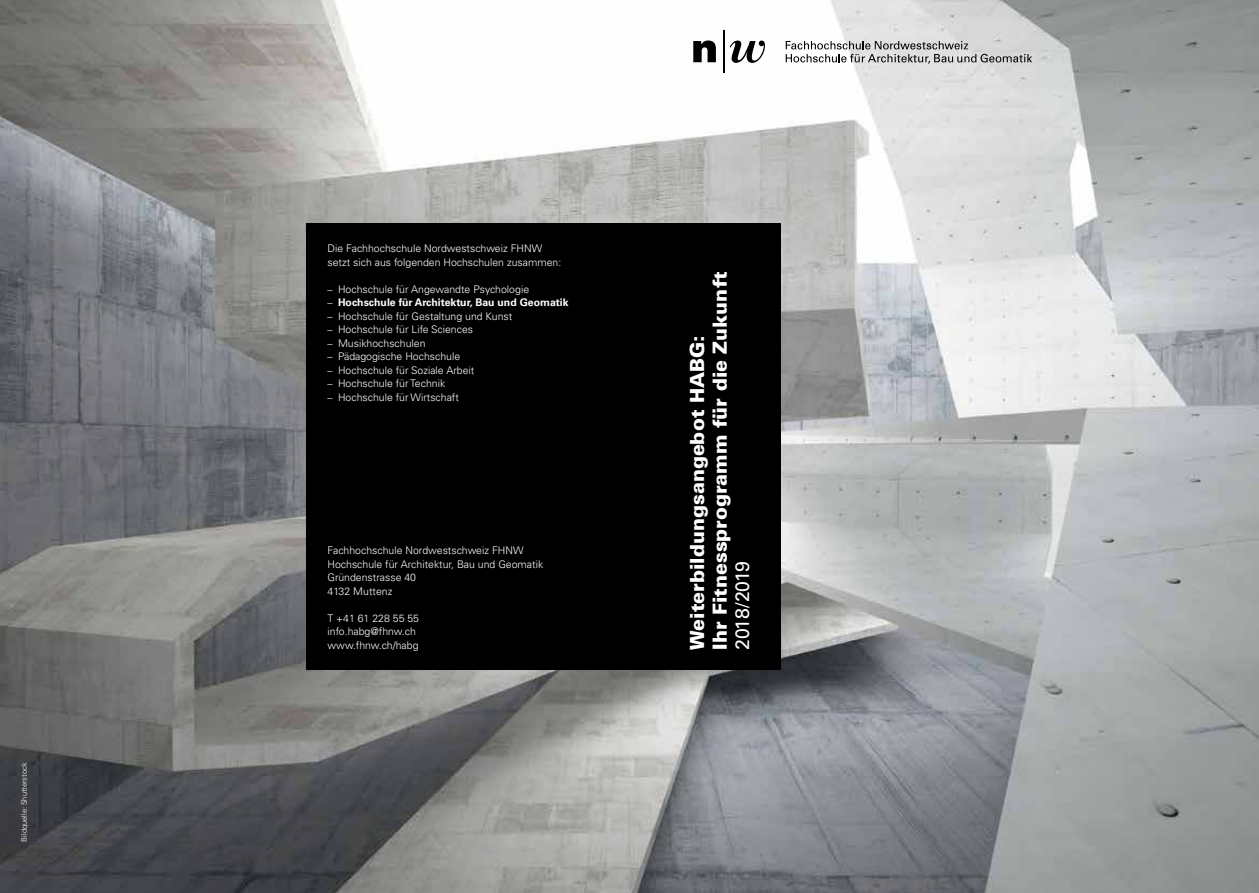
<style>
.page{position:relative;width:1259px;height:893px;background:#fff}
.page>*{position:absolute;margin:0;border:0;box-sizing:border-box;transform-origin:0 0}
.t1{font:900 19.5px/22.5px "Univers LT Pro 75";color:#fff}
.t2{font:19.5px "Univers LT Pro 55 Roman";letter-spacing:-.04em;color:#fff}
.t3{font:300 10.5px/13.5px "Univers LT Pro 45";color:#fff}
.t4{font:700 10.5px "Univers LT Pro 65";color:#fff}
.t5{font:300 7.5px "Univers LT Pro 45";color:#fff}
.s1{font-family:"Egyptienne FLT Std";font-weight:400}
</style>
<div class="page">
<img style="left:0;top:0;width:1259px;height:893px">
<div style="left:306px;top:223px;width:474px;height:447px;background:#000"></div>
<svg style="left:785px;top:41px;width:247px;height:23px"></svg>
<hr style="left:723px;top:30px;width:1px;height:43px;background:#000">
<svg style="left:693px;top:41px;width:23px;height:21px"></svg>
<svg style="left:729px;top:41px;width:40px;height:22px"></svg>
<p class="t5" style="left:19px;top:842px;width:80px;rotate:-90deg">Bildquelle: Shutterstock</p>
<p class="t3" style="left:327px;top:242px;width:235px">Die Fachhochschule Nordwestschweiz FHNW setzt sich aus folgenden Hochschulen zusammen:</p>
<p class="t3" style="left:327px;top:282px;width:203px"><span class="s1">–</span> Hochschule für Angewandte Psychologie</p>
<p class="t4" style="left:327px;top:296px;width:243px"><span class="s1">–</span> Hochschule für Architektur, Bau und Geomatik</p>
<p class="t3" style="left:327px;top:309px;width:186px"><span class="s1">–</span> Hochschule für Gestaltung und Kunst</p>
<p class="t3" style="left:327px;top:323px;width:147px"><span class="s1">–</span> Hochschule für Life Sciences</p>
<p class="t3" style="left:327px;top:336px;width:100px"><span class="s1">–</span> Musikhochschulen</p>
<p class="t3" style="left:327px;top:350px;width:134px"><span class="s1">–</span> Pädagogische Hochschule</p>
<p class="t3" style="left:327px;top:363px;width:148px"><span class="s1">–</span> Hochschule für Soziale Arbeit</p>
<p class="t3" style="left:327px;top:377px;width:119px"><span class="s1">–</span> Hochschule für Technik</p>
<p class="t3" style="left:327px;top:390px;width:133px"><span class="s1">–</span> Hochschule für Wirtschaft</p>
<p class="t3" style="left:327px;top:543px;width:217px">Fachhochschule Nordwestschweiz FHNW<br>Hochschule für Architektur, Bau und Geomatik<br>Gründenstrasse 40<br>4132 Muttenz</p>
<p class="t3" style="left:327px;top:611px;width:93px">T +41 61 228 55 55 info.habg@fhnw.ch www.fhnw.ch/habg</p>
<h1 class="t1" style="left:686px;top:650px;width:380px;rotate:-90deg">Weiterbildungsangebot HABG:<br>Ihr Fitnessprogramm für die Zukunft</h1>
<h1 class="t2" style="left:730px;top:650px;width:90px;rotate:-90deg">2018/2019</h1>
</div>
